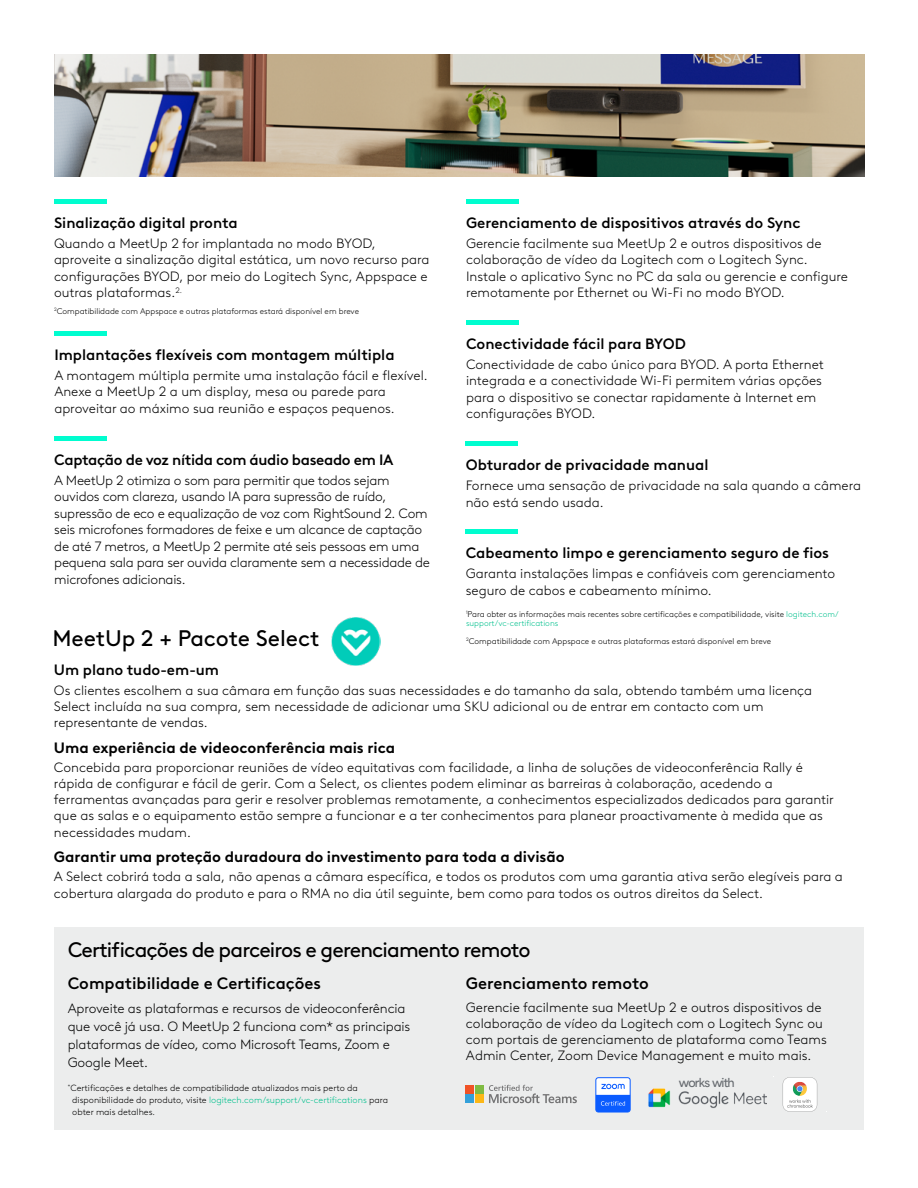
<style>
.page{position:relative;width:918px;height:1188px;background:#fff}
.page>*{position:absolute;margin:0;border:0;box-sizing:border-box;transform-origin:0 0}
.t1{font:22.5px "Brown Logitech Pan";color:#000}
.t2{font:21px "Brown Logitech Pan";letter-spacing:-.04em;color:#000}
.t3{font:500 16.5px "Brown Logitech Pan";color:#000}
.t4{font:500 15px "Brown Logitech Pan";color:#000}
.t5{font:700 15px "Brown Logitech Pan";color:#000}
.t6{font:500 15px "Brown Logitech Pan";letter-spacing:-.02em;color:#000}
.t7{font:300 13.5px/16.5px "Brown Logitech Pan";color:#000}
.t8{font:300 13.5px/16.5px "Brown Logitech Pan";letter-spacing:-.02em;color:#000}
.t9{font:600 11.4px "Area Normal";letter-spacing:-.075em;color:#676b70}
.t10{font:300 9px/12px "Brown Logitech Pan";color:#000}
.t11{font:300 8.25px/9px "Brown Logitech Pan";color:#000}
.s1{color:#00c08d}
</style>
<div class="page">
<div style="left:54px;top:331px;width:53px;height:5px;background:#00fdcf"></div>
<div style="left:54px;top:199px;width:52px;height:5px;background:#00fdcf"></div>
<div style="left:466px;top:529px;width:52px;height:5px;background:#00fdcf"></div>
<div style="left:54px;top:436px;width:53px;height:5px;background:#00fdcf"></div>
<div style="left:466px;top:320px;width:53px;height:5px;background:#00fdcf"></div>
<div style="left:466px;top:441px;width:52px;height:5px;background:#00fdcf"></div>
<div style="left:466px;top:199px;width:53px;height:5px;background:#00fdcf"></div>
<div style="left:54px;top:927px;width:810px;height:203px;background:#eceded"></div>
<div style="left:596px;top:1078px;width:34px;height:34px;background:#fff;border-radius:3px"></div>
<div style="left:466px;top:1085px;width:8px;height:9px;background:#f05226"></div>
<div style="left:475px;top:1085px;width:9px;height:9px;background:#7fbb42"></div>
<div style="left:466px;top:1095px;width:8px;height:8px;background:#33a0da"></div>
<div style="left:475px;top:1095px;width:9px;height:8px;background:#fcb716"></div>
<svg style="left:489px;top:1085px;width:88px;height:18px"></svg>
<div style="left:596px;top:1078px;width:34px;height:34px;border:1px solid #0b5cff;border-radius:3px"></div>
<svg style="left:601px;top:1084px;width:24px;height:5px"></svg>
<svg style="left:596px;top:1095px;width:34px;height:17px"></svg>
<img style="left:648px;top:1088px;width:118px;height:21px">
<svg style="left:783px;top:1077px;width:34px;height:35px"></svg>
<svg style="left:793px;top:1082px;width:14px;height:14px"></svg>
<img style="left:54px;top:54px;width:810px;height:123px">
<img style="left:332px;top:618px;width:49px;height:48px">
<p class="t4" style="left:54px;top:211px;width:185px">Sinalização digital pronta</p>
<p class="t7" style="left:54px;top:234px;width:377px">Quando a MeetUp 2 for implantada no modo BYOD, aproveite a sinalização digital estática, um novo recurso para configurações BYOD, por meio do Logitech Sync, Appspace e outras plataformas.<sup>2.</sup></p>
<p class="t11" style="left:54px;top:306px;width:307px"><sup>2</sup>Compatibilidade com Appspace e outras plataformas estará disponível em breve</p>
<p class="t4" style="left:54px;top:343px;width:342px">Implantações flexíveis com montagem múltipla</p>
<p class="t7" style="left:54px;top:366px;width:375px">A montagem múltipla permite uma instalação fácil e flexível.<br>Anexe a MeetUp 2 a um display, mesa ou parede para aproveitar ao máximo sua reunião e espaços pequenos.</p>
<p class="t6" style="left:54px;top:449px;width:341px">Captação de voz nítida com áudio baseado em IA</p>
<p class="t8" style="left:54px;top:471px;width:377px">A MeetUp 2 otimiza o som para permitir que todos sejam ouvidos com clareza, usando IA para supressão de ruído, supressão de eco e equalização de voz com RightSound 2. Com seis microfones formadores de feixe e um alcance de captação de até 7 metros, a MeetUp 2 permite até seis pessoas em uma pequena sala para ser ouvida claramente sem a necessidade de microfones adicionais.</p>
<h1 class="t1" style="left:52px;top:621px;width:269px">MeetUp 2 + Pacote Select</h1>
<p class="t4" style="left:466px;top:212px;width:336px">Gerenciamento de dispositivos através do Sync</p>
<p class="t7" style="left:466px;top:234px;width:384px">Gerencie facilmente sua MeetUp 2 e outros dispositivos de colaboração de vídeo da Logitech com o Logitech Sync.<br>Instale o aplicativo Sync no PC da sala ou gerencie e configure remotamente por Ethernet ou Wi-Fi no modo BYOD.</p>
<p class="t4" style="left:466px;top:333px;width:221px">Conectividade fácil para BYOD</p>
<p class="t7" style="left:466px;top:355px;width:359px">Conectividade de cabo único para BYOD. A porta Ethernet integrada e a conectividade Wi-Fi permitem várias opções para o dispositivo se conectar rapidamente à Internet em configurações BYOD.</p>
<p class="t4" style="left:466px;top:454px;width:244px">Obturador de privacidade manual</p>
<p class="t7" style="left:466px;top:476px;width:397px">Fornece uma sensação de privacidade na sala quando a câmera não está sendo usada.</p>
<p class="t4" style="left:466px;top:542px;width:365px">Cabeamento limpo e gerenciamento seguro de fios</p>
<p class="t7" style="left:466px;top:564px;width:371px">Garanta instalações limpas e confiáveis com gerenciamento seguro de cabos e cabeamento mínimo.</p>
<p class="t11" style="left:466px;top:609px;width:374px"><sup>1</sup>Para obter as informações mais recentes sobre certificações e compatibilidade, visite <span class="s1">logitech.com/ support/vc-certifications</span></p>
<p class="t11" style="left:466px;top:636px;width:307px"><sup>2</sup>Compatibilidade com Appspace e outras plataformas estará disponível em breve</p>
<p class="t4" style="left:54px;top:659px;width:167px">Um plano tudo-em-um</p>
<p class="t7" style="left:54px;top:681px;width:760px">Os clientes escolhem a sua câmara em função das suas necessidades e do tamanho da sala, obtendo também uma licença<br>Select incluída na sua compra, sem necessidade de adicionar uma SKU adicional ou de entrar em contacto com um representante de vendas.</p>
<p class="t5" style="left:54px;top:736px;width:343px">Uma experiência de videoconferência mais rica</p>
<p class="t7" style="left:54px;top:758px;width:781px">Concebida para proporcionar reuniões de vídeo equitativas com facilidade, a linha de soluções de videoconferência Rally é rápida de configurar e fácil de gerir. Com a Select, os clientes podem eliminar as barreiras à colaboração, acedendo a ferramentas avançadas para gerir e resolver problemas remotamente, a conhecimentos especializados dedicados para garantir que as salas e o equipamento estão sempre a funcionar e a ter conhecimentos para planear proactivamente à medida que as necessidades mudam.</p>
<p class="t5" style="left:54px;top:845px;width:512px">Garantir uma proteção duradoura do investimento para toda a divisão</p>
<p class="t7" style="left:54px;top:868px;width:790px">A Select cobrirá toda a sala, não apenas a câmara específica, e todos os produtos com uma garantia ativa serão elegíveis para a cobertura alargada do produto e para o RMA no dia útil seguinte, bem como para todos os outros direitos da Select.</p>
<h2 class="t2" style="left:68px;top:934px;width:465px">Certificações de parceiros e gerenciamento remoto</h2>
<p class="t3" style="left:466px;top:971px;width:184px">Gerenciamento remoto</p>
<p class="t7" style="left:466px;top:998px;width:362px">Gerencie facilmente sua MeetUp 2 e outros dispositivos de colaboração de vídeo da Logitech com o Logitech Sync ou com portais de gerenciamento de plataforma como Teams Admin Center, Zoom Device Management e muito mais.</p>
<p class="t3" style="left:68px;top:971px;width:255px">Compatibilidade e Certificações</p>
<p class="t7" style="left:68px;top:999px;width:344px;line-height:18px">Aproveite as plataformas e recursos de videoconferência que você já usa. O MeetUp 2 funciona com* as principais plataformas de vídeo, como Microsoft Teams, Zoom e Google Meet.</p>
<p class="t10" style="left:72px;top:1081px;width:317px;text-indent:-4px"><sup>*</sup>Certificações e detalhes de compatibilidade atualizados mais perto da disponibilidade do produto, visite <span class="s1">logitech.com/support/vc-certifications</span> para obter mais detalhes.</p>
<p class="t9" style="left:679px;top:1073px;width:58px">works with</p>
</div>
